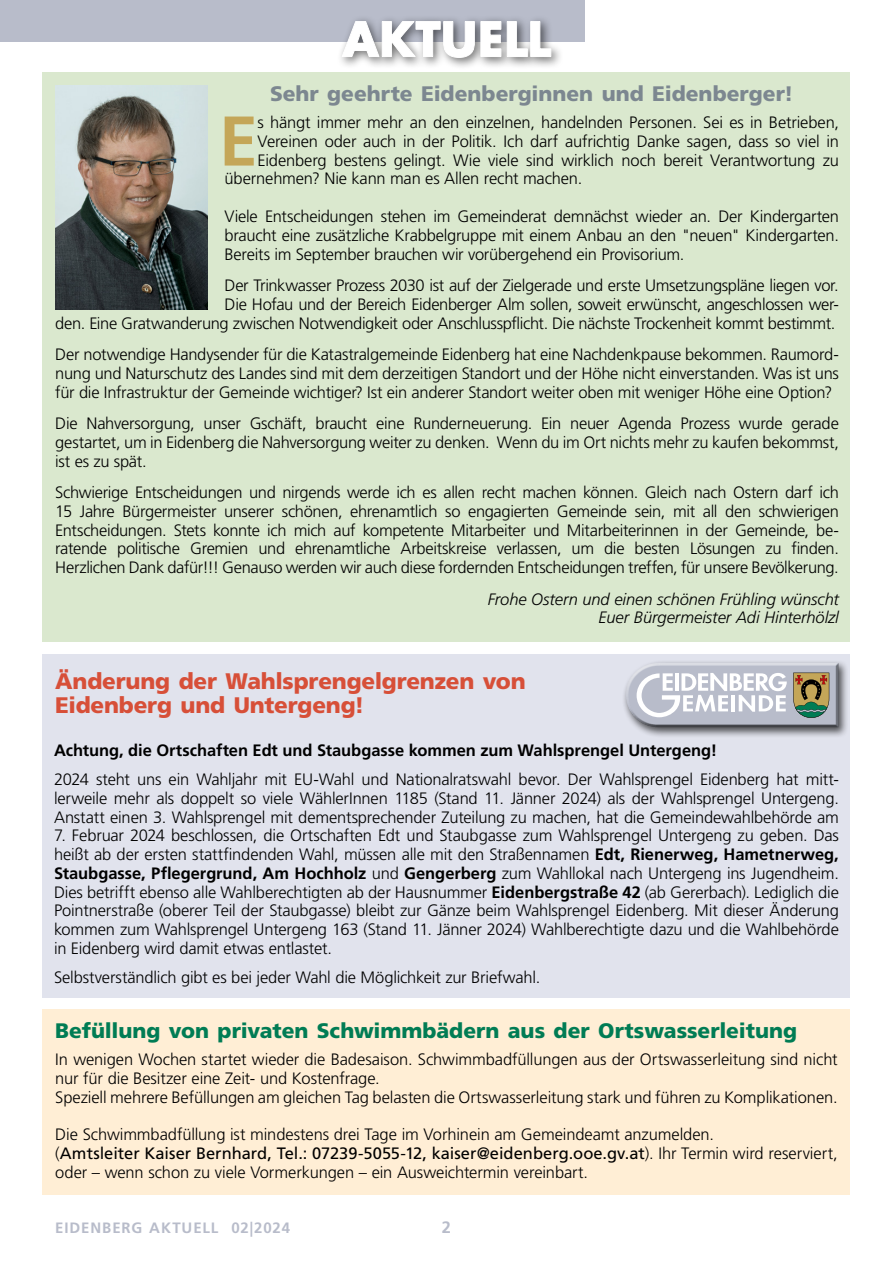
<style>
.page{position:relative;width:893px;height:1263px;background:#fff}
.page>*{position:absolute;margin:0;border:0;box-sizing:border-box;transform-origin:0 0}
.t1{font:700 70.2px "Frutiger LT Std";color:#c4a658}
.t2{font:900 22.5px/24.8px "Frutiger LT Std";letter-spacing:-.01em;color:#d74f38}
.t3{font:900 21px "Frutiger LT Std";letter-spacing:-.005em;color:#007c54}
.t4{font:900 21px "Frutiger LT Std";color:#7c8790}
.t5{font:300 16.5px/18.8px "Frutiger LT Std";letter-spacing:-.01em;color:#000;text-align:justify}
.t6{font:italic 300 16.5px/18.8px "Frutiger LT Std";letter-spacing:-.005em;color:#000;text-align:right}
.t7{font:700 16.5px "Frutiger LT Std";letter-spacing:-.005em;color:#000}
.t8{font:700 16.5px "Frutiger LT Std";color:#b8bcca}
.t9{font:700 15px "Frutiger LT Std";letter-spacing:.06em;color:#b8bcca}
.s1{font-weight:700}
.s2{font-weight:400}
</style>
<div class="page">
<div style="left:0;top:0;width:585px;height:42px;background:#b8bcca"></div>
<div style="left:336px;top:15px;width:227px;height:55px;background:#000;opacity:.58"></div>
<svg style="left:341px;top:21px;width:210px;height:37px"></svg>
<div style="left:43px;top:72px;width:807px;height:570px;background:#dae8ce"></div>
<img style="left:55px;top:85px;width:153px;height:225px">
<div style="left:43px;top:1009px;width:807px;height:186px;background:#ffeed5"></div>
<div style="left:43px;top:655px;width:807px;height:343px;background:#e1e3ed"></div>
<div style="left:621px;top:660px;width:227px;height:78px;background:#000;opacity:.65"></div>
<svg style="left:624px;top:662px;width:215px;height:67px"></svg>
<svg style="left:626px;top:663px;width:213px;height:64px;background:#bcbfc2"></svg>
<p class="t4" style="left:270px;top:81px;width:525px">Sehr geehrte Eidenberginnen und Eidenberger!</p>
<h1 class="t1" style="left:219px;top:100px;width:41px">E</h1>
<p class="t5" style="left:258px;top:113px;width:583px">s hängt immer mehr an den einzelnen, handelnden Personen. Sei es in Betrieben,</p>
<p class="t5" style="left:258px;top:132px;width:583px">Vereinen oder auch in der Politik. Ich darf aufrichtig Danke sagen, dass so viel in</p>
<p class="t5" style="left:258px;top:151px;width:583px">Eidenberg bestens gelingt. Wie viele sind wirklich noch bereit Verantwortung zu</p>
<p class="t5" style="left:225px;top:169px;width:359px">übernehmen? Nie kann man es Allen recht machen.</p>
<p class="t5" style="left:225px;top:207px;width:616px">Viele Entscheidungen stehen im Gemeinderat demnächst wieder an. Der Kindergarten braucht eine zusätzliche Krabbelgruppe mit einem Anbau an den "neuen" Kindergarten.<br>Bereits im September brauchen wir vorübergehend ein Provisorium.</p>
<p class="t5" style="left:55px;top:276px;width:785px;text-align:right">Der Trinkwasser Prozess 2030 ist auf der Zielgerade und erste Umsetzungspläne liegen vor.<br>Die Hofau und der Bereich Eidenberger Alm sollen, soweit erwünscht, angeschlossen wer-<br>den. Eine Gratwanderung zwischen Notwendigkeit oder Anschlusspflicht. Die nächste Trockenheit kommt bestimmt.</p>
<p class="t5" style="left:55px;top:345px;width:785px">Der notwendige Handysender für die Katastralgemeinde Eidenberg hat eine Nachdenkpause bekommen. Raumord&shy;nung und Naturschutz des Landes sind mit dem derzeitigen Standort und der Höhe nicht einverstanden. Was ist uns für die Infrastruktur der Gemeinde wichtiger? Ist ein anderer Standort weiter oben mit weniger Höhe eine Option?</p>
<p class="t5" style="left:55px;top:414px;width:785px">Die Nahversorgung, unser Gschäft, braucht eine Runderneuerung. Ein neuer Agenda Prozess wurde gerade gestartet, um in Eidenberg die Nahversorgung weiter zu denken. Wenn du im Ort nichts mehr zu kaufen bekommst, ist es zu spät.</p>
<p class="t5" style="left:55px;top:483px;width:785px">Schwierige Entscheidungen und nirgends werde ich es allen recht machen können. Gleich nach Ostern darf ich 15 Jahre Bürgermeister unserer schönen, ehrenamtlich so engagierten Gemeinde sein, mit all den schwierigen Entscheidungen. Stets konnte ich mich auf kompetente Mitarbeiter und Mitarbeiterinnen in der Gemeinde, be&shy;ratende politische Gremien und ehrenamtliche Arbeitskreise verlassen, um die besten Lösungen zu finden.<br>Herzlichen Dank dafür!!! Genauso werden wir auch diese fordernden Entscheidungen treffen, für unsere Bevölkerung.</p>
<p class="t6" style="left:488px;top:590px;width:353px">Frohe Ostern und einen schönen Frühling wünscht<br>Euer Bürgermeister Adi Hinterhölzl</p>
<h2 class="t2" style="left:55px;top:668px;width:472px">Änderung der Wahlsprengelgrenzen von<br>Eidenberg und Untergeng!</h2>
<p class="t7" style="left:54px;top:740px;width:665px">Achtung, die Ortschaften Edt und Staubgasse kommen zum Wahlsprengel Untergeng!</p>
<p class="t5" style="left:54px;top:770px;width:786px">2024 steht uns ein Wahljahr mit EU-Wahl und Nationalratswahl bevor. Der Wahlsprengel Eidenberg hat mitt&shy;lerweile mehr als doppelt so viele WählerInnen 1185 (Stand 11. Jänner 2024) als der Wahlsprengel Untergeng.<br>Anstatt einen 3. Wahlsprengel mit dementsprechender Zuteilung zu machen, hat die Gemeindewahlbehörde am</p>
<p class="t5" style="left:54px;top:827px;width:786px">7. Februar 2024 beschlossen, die Ortschaften Edt und Staubgasse zum Wahlsprengel Untergeng zu geben. Das heißt ab der ersten stattfindenden Wahl, müssen alle mit den Straßennamen <span class="s1">Edt, Rienerweg, Hametnerweg, Staubgasse, Pflegergrund, Am Hochholz</span> und <span class="s1">Gengerberg</span> zum Wahllokal nach Untergeng ins Jugendheim.<br>Dies betrifft ebenso alle Wahlberechtigten ab der Hausnummer <span class="s1">Eidenbergstraße 42</span> (ab Gererbach). Lediglich die Pointnerstraße (oberer Teil der Staubgasse) bleibt zur Gänze beim Wahlsprengel Eidenberg. Mit dieser Änderung kommen zum Wahlsprengel Untergeng 163 (Stand 11. Jänner 2024) Wahlberechtigte dazu und die Wahlbehörde in Eidenberg wird damit etwas entlastet.</p>
<p class="t5" style="left:54px;top:968px;width:488px">Selbstverständlich gibt es bei jeder Wahl die Möglichkeit zur Briefwahl.</p>
<p class="t3" style="left:55px;top:1018px;width:743px">Befüllung von privaten Schwimmbädern aus der Ortswasserleitung</p>
<p class="t5" style="left:55px;top:1050px;width:784px;text-align:left">In wenigen Wochen startet wieder die Badesaison. Schwimmbadfüllungen aus der Ortswasserleitung sind nicht nur für die Besitzer eine Zeit- und Kostenfrage.<br>Speziell mehrere Befüllungen am gleichen Tag belasten die Ortswasserleitung stark und führen zu Komplikationen.</p>
<p class="t5" style="left:55px;top:1125px;width:784px;text-align:left">Die Schwimmbadfüllung ist mindestens drei Tage im Vorhinein am Gemeindeamt anzumelden.<br>(<span class="s2">Amtsleiter Kaiser Bernhard, Tel.: 07239-5055-12, kaiser@eidenberg.ooe.gv.at</span>). Ihr Termin wird reserviert, oder – wenn schon zu viele Vormerkungen – ein Ausweichtermin vereinbart.</p>
<p class="t9" style="left:55px;top:1219px;width:236px">EIDENBERG AKTUELL 02|2024</p>
<p class="t8" style="left:442px;top:1218px;width:11px">2</p>
</div>
